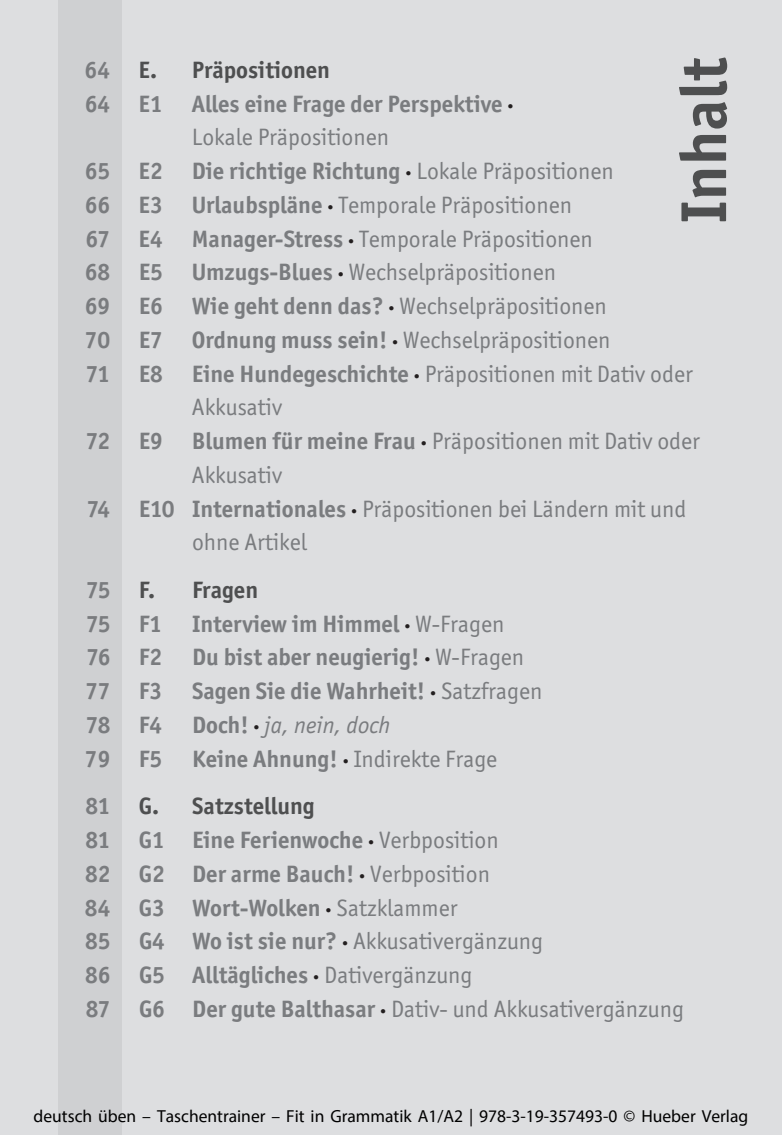
<style>
.page{position:relative;width:782px;height:1135px;background:#fff}
.page>*{position:absolute;margin:0;border:0;box-sizing:border-box;transform-origin:0 0}
.t1{font:700 65px "Officina San ITC";color:#4e4f50}
.t2{font:700 23.75px/33.8px "Officina San ITC";color:#7a7c7f}
.t3{font:23.75px "Officina San ITC";color:#7a7c7f}
.t4{font:700 23.75px "Officina San ITC";color:#4e4f50}
.t5{font:italic 23.75px "Officina San ITC";color:#7a7c7f}
.t6{font:17.5px "Myriad Pro";color:#000}
.s1{color:#4e4f50}
.s2{color:#231f20}
.s3{font-weight:400}
.s4{font-weight:700}
.s5{font-weight:700;color:#231f20}
.s6{font-weight:700;font-style:normal}
.s7{font-weight:700;font-style:normal;color:#231f20}
</style>
<div class="page">
<div style="left:2px;top:0;width:779px;height:1135px;background:#dddee0"></div>
<hr style="left:0;top:0;width:2px;height:1135px;background:#dddee0">
<div style="left:59px;top:0;width:63px;height:1135px;background:#cfd0d2"></div>
<h1 class="t1" style="left:663px;top:223px;width:168px;rotate:-90deg">Inhalt</h1>
<p class="t2" style="left:85px;top:53px;width:74px">64 <span class="s1">E.</span></p>
<p class="t4" style="left:192px;top:55px;width:140px">Präpositionen</p>
<p class="t2" style="left:85px;top:86px;width:430px">64 E1 Alles eine Frage der Perspektive <span class="s2">·</span></p>
<p class="t3" style="left:192px;top:124px;width:199px">Lokale Präpositionen</p>
<p class="t2" style="left:85px;top:154px;width:530px">65 E2 Die richtige Richtung <span class="s2">·</span> <span class="s3">Lokale Präpositionen</span></p>
<p class="t3" style="left:85px;top:191px;width:489px"><span class="s4">66 E3 Urlaubspläne</span> <span class="s5">·</span> Temporale Präpositionen</p>
<p class="t3" style="left:85px;top:225px;width:509px"><span class="s4">67 E4 Manager-Stress</span> <span class="s5">·</span> Temporale Präpositionen</p>
<p class="t3" style="left:85px;top:259px;width:472px"><span class="s4">68 E5 Umzugs-Blues</span> <span class="s5">·</span> Wechselpräpositionen</p>
<p class="t3" style="left:85px;top:292px;width:523px"><span class="s4">69 E6 Wie geht denn das?</span> <span class="s5">·</span> Wechselpräpositionen</p>
<p class="t2" style="left:85px;top:323px;width:527px">70 E7 Ordnung muss sein! <span class="s2">·</span> <span class="s3">Wechselpräpositionen</span></p>
<p class="t3" style="left:86px;top:360px;width:608px"><span class="s4">71 E8 Eine Hundegeschichte</span> <span class="s5">·</span> Präpositionen mit Dativ oder</p>
<p class="t3" style="left:192px;top:394px;width:92px">Akkusativ</p>
<p class="t3" style="left:86px;top:427px;width:615px"><span class="s4">72 E9 Blumen für meine Frau</span> <span class="s5">·</span> Präpositionen mit Dativ oder</p>
<p class="t3" style="left:192px;top:461px;width:92px">Akkusativ</p>
<p class="t3" style="left:87px;top:495px;width:601px"><span class="s4">74 E10 Internationales</span> <span class="s5">·</span> Präpositionen bei Ländern mit und</p>
<p class="t3" style="left:192px;top:529px;width:116px">ohne Artikel</p>
<p class="t2" style="left:86px;top:573px;width:71px">75 <span class="s1">F.</span></p>
<p class="t4" style="left:192px;top:575px;width:68px">Fragen</p>
<p class="t2" style="left:86px;top:606px;width:78px">75 F1</p>
<p class="t2" style="left:192px;top:606px;width:314px">Interview im Himmel <span class="s2">·</span> <span class="s3">W-Fragen</span></p>
<p class="t2" style="left:86px;top:640px;width:77px">76 F2</p>
<p class="t2" style="left:192px;top:640px;width:333px">Du bist aber neugierig! <span class="s2">·</span> <span class="s3">W-Fragen</span></p>
<p class="t2" style="left:86px;top:674px;width:78px">77 F3</p>
<p class="t2" style="left:192px;top:674px;width:351px">Sagen Sie die Wahrheit! <span class="s2">·</span> <span class="s3">Satzfragen</span></p>
<p class="t2" style="left:86px;top:708px;width:78px">78 F4</p>
<p class="t5" style="left:192px;top:712px;width:200px"><span class="s6">Doch!</span> <span class="s7">·</span> ja, nein, doch</p>
<p class="t2" style="left:85px;top:741px;width:79px">79 F5</p>
<p class="t3" style="left:192px;top:745px;width:306px"><span class="s4">Keine Ahnung!</span> <span class="s5">·</span> Indirekte Frage</p>
<p class="t2" style="left:85px;top:789px;width:75px">81 <span class="s1">G.</span></p>
<p class="t2" style="left:85px;top:789px;width:600px;text-indent:107px"><span class="s1">Satzstellung<br></span>81 G1 Eine Ferienwoche <span class="s2">·</span> <span class="s3">Verbposition<br></span>82 G2 Der arme Bauch! <span class="s2">·</span> <span class="s3">Verbposition<br></span>84 G3 Wort-Wolken <span class="s2">·</span> <span class="s3">Satzklammer<br></span>85 G4 Wo ist sie nur? <span class="s2">·</span> <span class="s3">Akkusativergänzung<br></span>86 G5 Alltägliches <span class="s2">·</span> <span class="s3">Dativergänzung<br></span>87 G6 Der gute Balthasar <span class="s2">·</span> <span class="s3">Dativ- und Akkusativergänzung</span></p>
<p class="t6" style="left:34px;top:1105px;width:716px">deutsch üben – Taschentrainer – Fit in Grammatik A1/A2 | 978-3-19-357493-0 © Hueber Verlag</p>
</div>
